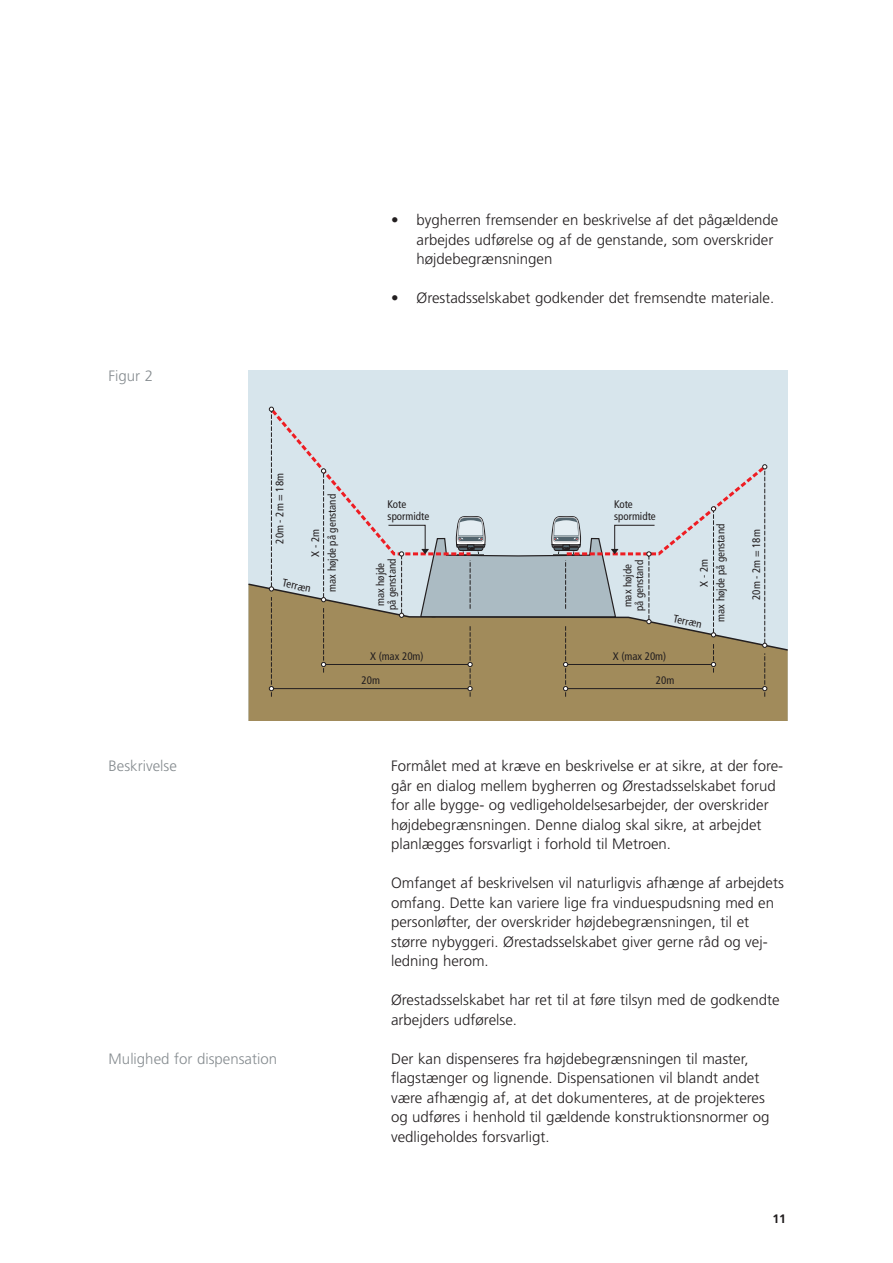
<style>
.page{position:relative;width:893px;height:1263px;background:#fff}
.page>*{position:absolute;margin:0;border:0;box-sizing:border-box;transform-origin:0 0}
.t1{font:300 15px/19.5px "Frutiger";color:#231f20}
.t2{font:300 15px "Frutiger";color:#868c90}
.t3{font:700 12.3px "Frutiger";color:#231f20}
.t4{font:condensed 10.95px/11.9px "Frutiger";color:#231f20}
</style>
<div class="page">
<svg style="left:248px;top:370px;width:540px;height:351px;background:#c1c3bb"></svg>
<p class="t2" style="left:109px;top:370px;width:46px">Figur 2</p>
<p class="t1" style="left:416px;top:211px;width:363px;text-indent:-26px">• bygherren fremsender en beskrivelse af det pågældende arbejdes udførelse og af de genstande, som overskrider højdebegrænsningen</p>
<p class="t1" style="left:391px;top:289px;width:385px">• Ørestadsselskabet godkender det fremsendte materiale.</p>
<p class="t4" style="left:274px;top:544px;width:72px;rotate:-90deg">20m - 2m = 18m</p>
<p class="t4" style="left:327px;top:592px;width:99px;rotate:-90deg">max højde på genstand</p>
<p class="t4" style="left:388px;top:499px;width:43px">Kote spormidte</p>
<p class="t4" style="left:614px;top:499px;width:43px">Kote spormidte</p>
<p class="t4" style="left:310px;top:557px;width:29px;rotate:-90deg">X - 2m</p>
<p class="t4" style="left:716px;top:621px;width:99px;rotate:-90deg">max højde på genstand</p>
<p class="t4" style="left:375px;top:610px;width:53px;text-align:center;rotate:-90deg">max højde på genstand</p>
<p class="t4" style="left:699px;top:586px;width:29px;rotate:-90deg">X - 2m</p>
<p class="t4" style="left:622px;top:611px;width:53px;text-align:center;rotate:-90deg">max højde på genstand</p>
<p class="t4" style="left:284px;top:578px;width:30px;rotate:11deg">Terræn</p>
<p class="t4" style="left:674px;top:614px;width:30px;rotate:11deg">Terræn</p>
<p class="t4" style="left:370px;top:651px;width:55px">X (max 20m)</p>
<p class="t4" style="left:361px;top:675px;width:20px">20m</p>
<p class="t4" style="left:613px;top:651px;width:55px">X (max 20m)</p>
<p class="t4" style="left:656px;top:675px;width:20px">20m</p>
<p class="t4" style="left:751px;top:600px;width:72px;rotate:-90deg">20m - 2m = 18m</p>
<p class="t2" style="left:109px;top:760px;width:70px">Beskrivelse</p>
<p class="t2" style="left:109px;top:1052px;width:170px">Mulighed for dispensation</p>
<p class="t1" style="left:391px;top:757px;width:394px">Formålet med at kræve en beskrivelse er at sikre, at der fore&shy;går en dialog mellem bygherren og Ørestadsselskabet forud for alle bygge- og vedligeholdelsesarbejder, der overskrider højdebegrænsningen. Denne dialog skal sikre, at arbejdet planlægges forsvarligt i forhold til Metroen.</p>
<p class="t1" style="left:391px;top:874px;width:394px">Omfanget af beskrivelsen vil naturligvis afhænge af arbejdets omfang. Dette kan variere lige fra vinduespudsning med en personløfter, der overskrider højdebegrænsningen, til et større nybyggeri. Ørestadsselskabet giver gerne råd og vej&shy;ledning herom.</p>
<p class="t1" style="left:391px;top:991px;width:390px">Ørestadsselskabet har ret til at føre tilsyn med de godkendte arbejders udførelse.</p>
<p class="t1" style="left:391px;top:1050px;width:380px">Der kan dispenseres fra højdebegrænsningen til master, flagstænger og lignende. Dispensationen vil blandt andet være afhængig af, at det dokumenteres, at de projekteres og udføres i henhold til gældende konstruktionsnormer og vedligeholdes forsvarligt.</p>
<p class="t3" style="left:772px;top:1214px;width:15px">11</p>
</div>
